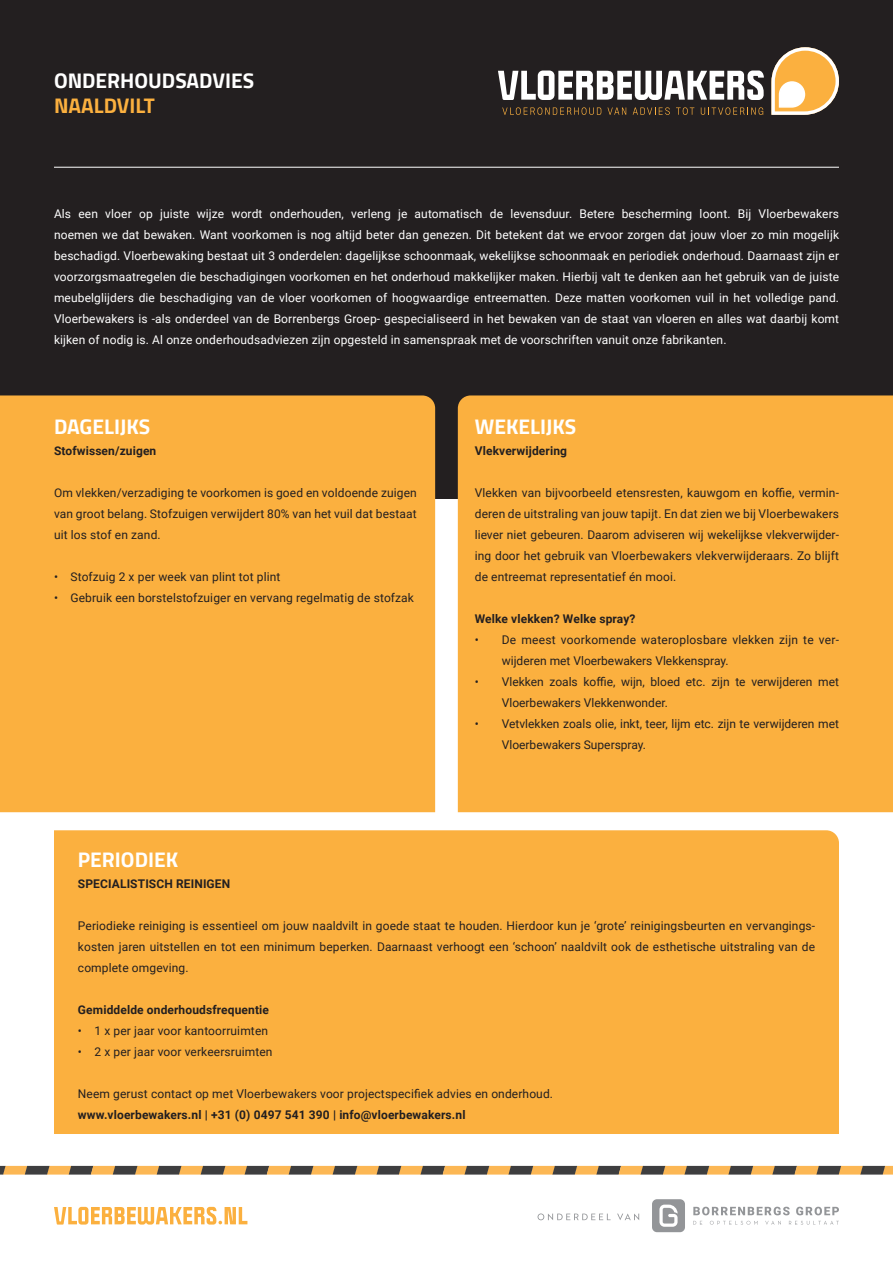
<style>
.page{position:relative;width:893px;height:1263px;background:#fff}
.page>*{position:absolute;margin:0;border:0;box-sizing:border-box;transform-origin:0 0}
.t1{font:700 21px "Cairo";color:#fff}
.t2{font:700 21px "Cairo";color:#fbb03f}
.t3{font:12px/21px "Roboto";letter-spacing:.01em;color:#231f20;text-align:justify}
.t4{font:12px/21px "Roboto";letter-spacing:.01em;color:#fff;text-align:justify}
.t5{font:700 12px "Roboto";letter-spacing:.01em;color:#231f20}
</style>
<div class="page">
<div style="left:0;top:0;width:893px;height:498px;background:#231f20"></div>
<svg style="left:771px;top:47px;width:68px;height:68px"></svg>
<svg style="left:498px;top:71px;width:266px;height:29px"></svg>
<svg style="left:502px;top:107px;width:99px;height:8px"></svg>
<svg style="left:607px;top:107px;width:19px;height:8px"></svg>
<svg style="left:633px;top:107px;width:37px;height:8px"></svg>
<svg style="left:676px;top:107px;width:18px;height:8px"></svg>
<svg style="left:701px;top:107px;width:62px;height:8px"></svg>
<div style="left:0;top:395px;width:435px;height:417px;background:#fbb03f"></div>
<div style="left:54px;top:830px;width:785px;height:304px;background:#fbb03f"></div>
<div style="left:458px;top:395px;width:435px;height:417px;background:#fbb03f"></div>
<hr style="left:54px;top:167px;width:785px;height:1px;background:#fff">
<svg style="left:652px;top:1199px;width:33px;height:33px"></svg>
<svg style="left:693px;top:1207px;width:97px;height:8px"></svg>
<svg style="left:796px;top:1207px;width:43px;height:8px"></svg>
<svg style="left:693px;top:1221px;width:9px;height:3px"></svg>
<svg style="left:710px;top:1221px;width:48px;height:4px"></svg>
<svg style="left:765px;top:1221px;width:16px;height:4px"></svg>
<svg style="left:789px;top:1221px;width:50px;height:4px"></svg>
<svg style="left:538px;top:1213px;width:101px;height:7px"></svg>
<svg style="left:0;top:1166px;width:893px;height:8px;background:#9c7a49"></svg>
<svg style="left:54px;top:1207px;width:193px;height:17px"></svg>
<p class="t1" style="left:54px;top:68px;width:202px">ONDERHOUDSADVIES</p>
<p class="t2" style="left:54px;top:93px;width:102px">NAALDVILT</p>
<p class="t4" style="left:54px;top:203px;width:787px">Als een vloer op juiste wijze wordt onderhouden, verleng je automatisch de levensduur. Betere bescherming loont. Bij Vloerbewakers noemen we dat bewaken. Want voorkomen is nog altijd beter dan genezen. Dit betekent dat we ervoor zorgen dat jouw vloer zo min mogelijk beschadigd. Vloerbewaking bestaat uit 3 onderdelen: dagelijkse schoonmaak, wekelijkse schoonmaak en periodiek onderhoud. Daarnaast zijn er voorzorgsmaatregelen die beschadigingen voorkomen en het onderhoud makkelijker maken. Hierbij valt te denken aan het gebruik van de juiste meubelglijders die beschadiging van de vloer voorkomen of hoogwaardige entreematten. Deze matten voorkomen vuil in het volledige pand.<br>Vloerbewakers is -als onderdeel van de Borrenbergs Groep- gespecialiseerd in het bewaken van de staat van vloeren en alles wat daarbij komt kijken of nodig is. Al onze onderhoudsadviezen zijn opgesteld in samenspraak met de voorschriften vanuit onze fabrikanten.</p>
<p class="t1" style="left:54px;top:415px;width:98px">DAGELIJKS</p>
<p class="t5" style="left:54px;top:442px;width:104px">Stofwissen/zuigen</p>
<p class="t3" style="left:54px;top:482px;width:364px">Om vlekken/verzadiging te voorkomen is goed en voldoende zuigen van groot belang. Stofzuigen verwijdert 80% van het vuil dat bestaat uit los stof en zand.</p>
<p class="t3" style="left:54px;top:566px;width:228px">• Stofzuig 2 x per week van plint tot plint</p>
<p class="t3" style="left:54px;top:587px;width:362px">• Gebruik een borstelstofzuiger en vervang regelmatig de stofzak</p>
<p class="t1" style="left:475px;top:415px;width:103px">WEKELIJKS</p>
<p class="t5" style="left:475px;top:442px;width:94px">Vlekverwijdering</p>
<p class="t3" style="left:475px;top:482px;width:366px">Vlekken van bijvoorbeeld etensresten, kauwgom en koffie, vermin&shy;deren de uitstraling van jouw tapijt. En dat zien we bij Vloerbewakers liever niet gebeuren. Daarom adviseren wij wekelijkse vlekverwijder&shy;ing door het gebruik van Vloerbewakers vlekverwijderaars. Zo blijft de entreemat representatief én mooi.</p>
<p class="t5" style="left:475px;top:610px;width:162px">Welke vlekken? Welke spray?</p>
<p class="t3" style="left:502px;top:629px;width:339px;text-indent:-27px">• De meest voorkomende wateroplosbare vlekken zijn te ver&shy;wijderen met Vloerbewakers Vlekkenspray.</p>
<p class="t3" style="left:502px;top:671px;width:339px;text-indent:-27px">• Vlekken zoals koffie, wijn, bloed etc. zijn te verwijderen met<br>Vloerbewakers Vlekkenwonder.</p>
<p class="t3" style="left:502px;top:713px;width:339px;text-indent:-27px">• Vetvlekken zoals olie, inkt, teer, lijm etc. zijn te verwijderen met<br>Vloerbewakers Superspray.</p>
<p class="t1" style="left:78px;top:847px;width:102px">PERIODIEK</p>
<p class="t5" style="left:78px;top:875px;width:154px">SPECIALISTISCH REINIGEN</p>
<p class="t3" style="left:78px;top:915px;width:739px">Periodieke reiniging is essentieel om jouw naaldvilt in goede staat te houden. Hierdoor kun je ‘grote’ reinigingsbeurten en vervangings&shy;kosten jaren uitstellen en tot een minimum beperken. Daarnaast verhoogt een ‘schoon’ naaldvilt ook de esthetische uitstraling van de complete omgeving.</p>
<p class="t5" style="left:78px;top:1001px;width:192px">Gemiddelde onderhoudsfrequentie</p>
<p class="t3" style="left:78px;top:1020px;width:192px">• 1 x per jaar voor kantoorruimten</p>
<p class="t3" style="left:78px;top:1041px;width:196px">• 2 x per jaar voor verkeersruimten</p>
<p class="t3" style="left:78px;top:1083px;width:477px">Neem gerust contact op met Vloerbewakers voor projectspecifiek advies en onderhoud.</p>
<p class="t5" style="left:78px;top:1106px;width:389px">www.vloerbewakers.nl | +31 (0) 0497 541 390 | info@vloerbewakers.nl</p>
</div>
